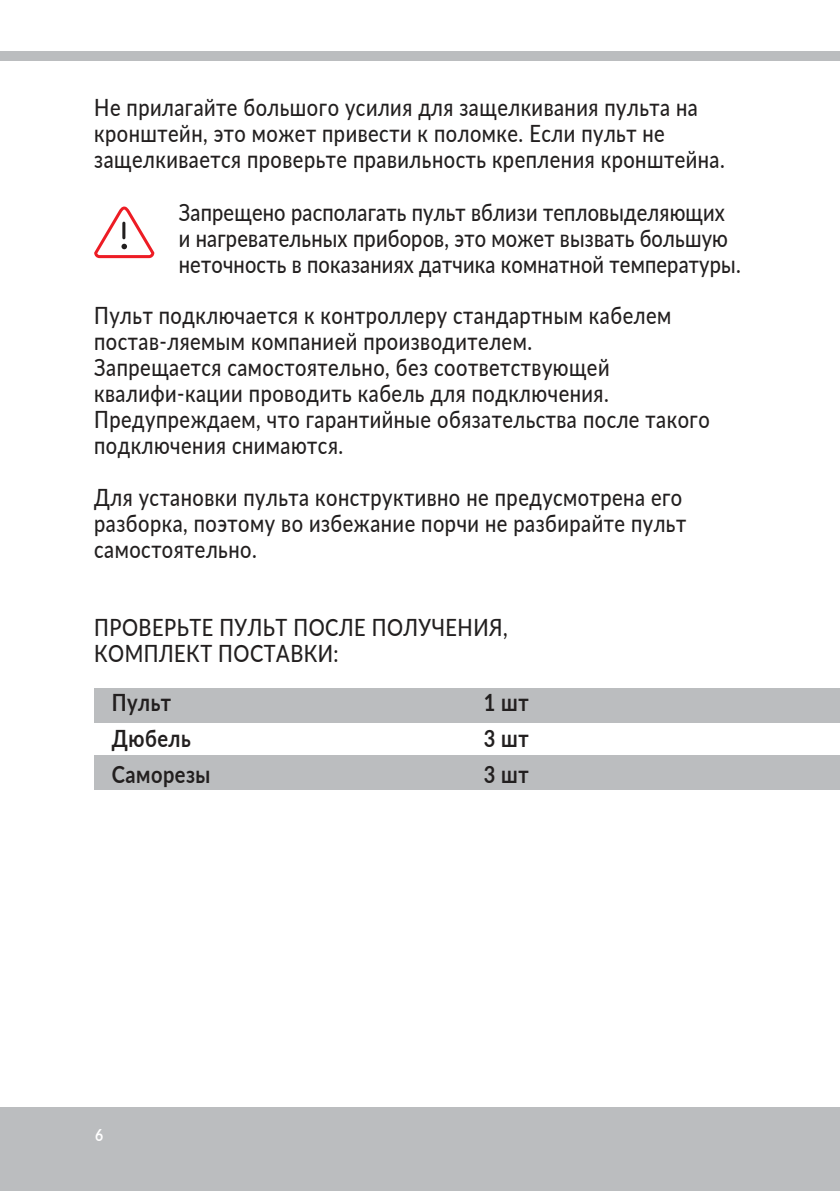
<style>
.page{position:relative;width:840px;height:1191px;background:#fff}
.page>*{position:absolute;margin:0;border:0;box-sizing:border-box;transform-origin:0 0}
.t1{font:500 23.8px/26px "Lato";letter-spacing:.025em;color:#221f1f;scale:.84 1}
.t2{font:700 23.8px/36px "Lato";letter-spacing:.025em;color:#221f1f;scale:.84 1}
.t3{font:700 16.6px "Lato";color:#fff;scale:.84 1}
</style>
<div class="page">
<div style="left:0;top:52px;width:840px;height:9px;background:#bbbdbf"></div>
<div style="left:0;top:1107px;width:840px;height:83px;background:#bbbdbf"></div>
<svg style="left:94px;top:206px;width:60px;height:52px"></svg>
<div style="left:94px;top:688px;width:746px;height:34px;background:#bbbdbf"></div>
<div style="left:94px;top:755px;width:746px;height:34px;background:#bbbdbf"></div>
<p class="t1" style="left:94px;top:93px;width:752px">Не прилагайте большого усилия для защелкивания пульта на кронштейн, это может привести к поломке. Если пульт не защелкивается проверьте правильность крепления кронштейна.</p>
<p class="t1" style="left:179px;top:198px;width:670px">Запрещено располагать пульт вблизи тепловыделяющих и нагревательных приборов, это может вызвать большую неточность в показаниях датчика комнатной температуры.</p>
<p class="t1" style="left:94px;top:301px;width:734px">Пульт подключается к контроллеру стандартным кабелем постав-ляемым компанией производителем.<br>Запрещается самостоятельно, без соответствующей квалифи-кации проводить кабель для подключения.<br>Предупреждаем, что гарантийные обязательства после такого подключения снимаются.</p>
<p class="t1" style="left:94px;top:483px;width:706px">Для установки пульта конструктивно не предусмотрена его разборка, поэтому во избежание порчи не разбирайте пульт самостоятельно.</p>
<p class="t1" style="left:94px;top:613px;width:494px">ПРОВЕРЬТЕ ПУЛЬТ ПОСЛЕ ПОЛУЧЕНИЯ,<br>КОМПЛЕКТ ПОСТАВКИ:</p>
<p class="t2" style="left:112px;top:683px;width:119px">Пульт<br>Дюбель<br>Саморезы</p>
<p class="t2" style="left:484px;top:683px;width:55px;text-align:justify">1 шт 3 шт 3 шт</p>
<p class="t3" style="left:95px;top:1126px;width:11px">6</p>
</div>
